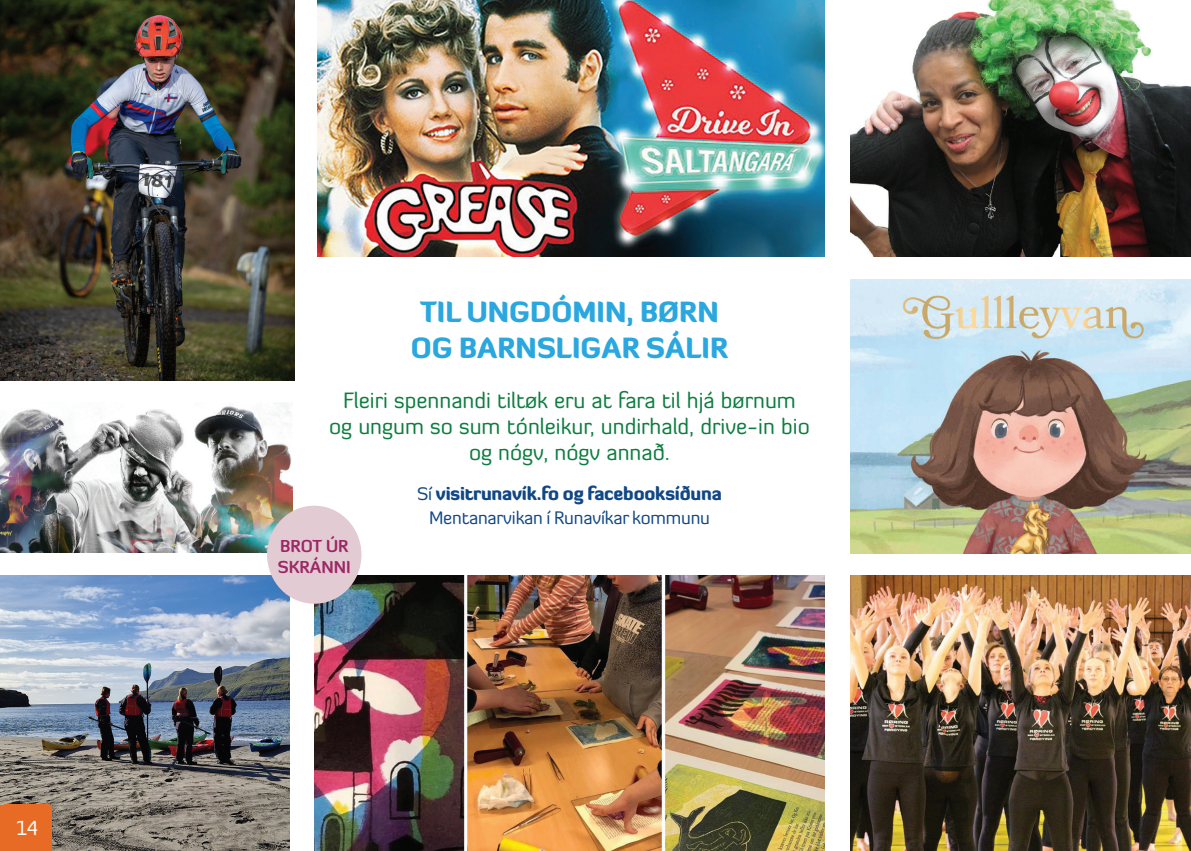
<style>
.page{position:relative;width:1191px;height:851px;background:#fff}
.page>*{position:absolute;margin:0;border:0;box-sizing:border-box;transform-origin:0 0}
.Breyð{font:900 28px/36px "Diavlo";color:#2ba7df;text-align:center}
.t1{font:22px/26px "Diavlo";color:#0c7d3f;text-align:center}
.Body{font:20px "Diavlo";color:#fff}
.Breyð-2{font:18px/24px "Diavlo";letter-spacing:-.01em;color:#114785;text-align:center}
.t2{font:700 16.8px/21px "Diavlo";color:#9c2764}
.s1{font-weight:900}
</style>
<div class="page">
<img style="left:0;top:575px;width:290px;height:275px">
<img style="left:850px;top:575px;width:341px;height:275px">
<img style="left:314px;top:575px;width:510px;height:275px">
<img style="left:850px;top:0;width:341px;height:257px">
<img style="left:0;top:403px;width:292px;height:149px">
<img style="left:0;top:0;width:295px;height:380px">
<img style="left:317px;top:0;width:507px;height:257px">
<img style="left:850px;top:280px;width:341px;height:273px">
<div style="left:267px;top:505px;width:94px;height:98px;background:#e3cbd3;border-radius:50%"></div>
<div style="left:0;top:805px;width:52px;height:45px;background:#e76b24"></div>
<div style="left:5px;top:804px;width:45px;height:45px;background:#e76b24"></div>
<p class="Body" style="left:17px;top:815px;width:23px">14</p>
<p class="Body" style="left:12px;top:816px;width:23px">14</p>
<p class="Breyð" style="left:411px;top:293px;width:319px">TIL UNGDÓMIN, BØRN<br>OG BARNSLIGAR SÁLIR</p>
<h1 class="t1" style="left:329px;top:386px;width:482px">Fleiri spennandi tiltøk eru at fara til hjá børnum og ungum so sum tónleikur, undirhald, drive-in bio og nógv, nógv annað.</h1>
<p class="Breyð-2" style="left:417px;top:481px;width:306px">Sí <span class="s1">visitrunavík.fo og facebooksíðuna<br></span>Mentanarvikan í Runavíkar kommunu</p>
<h1 class="t2" style="left:278px;top:535px;width:74px">BROT ÚR<br>SKRÁNNI</h1>
</div>
